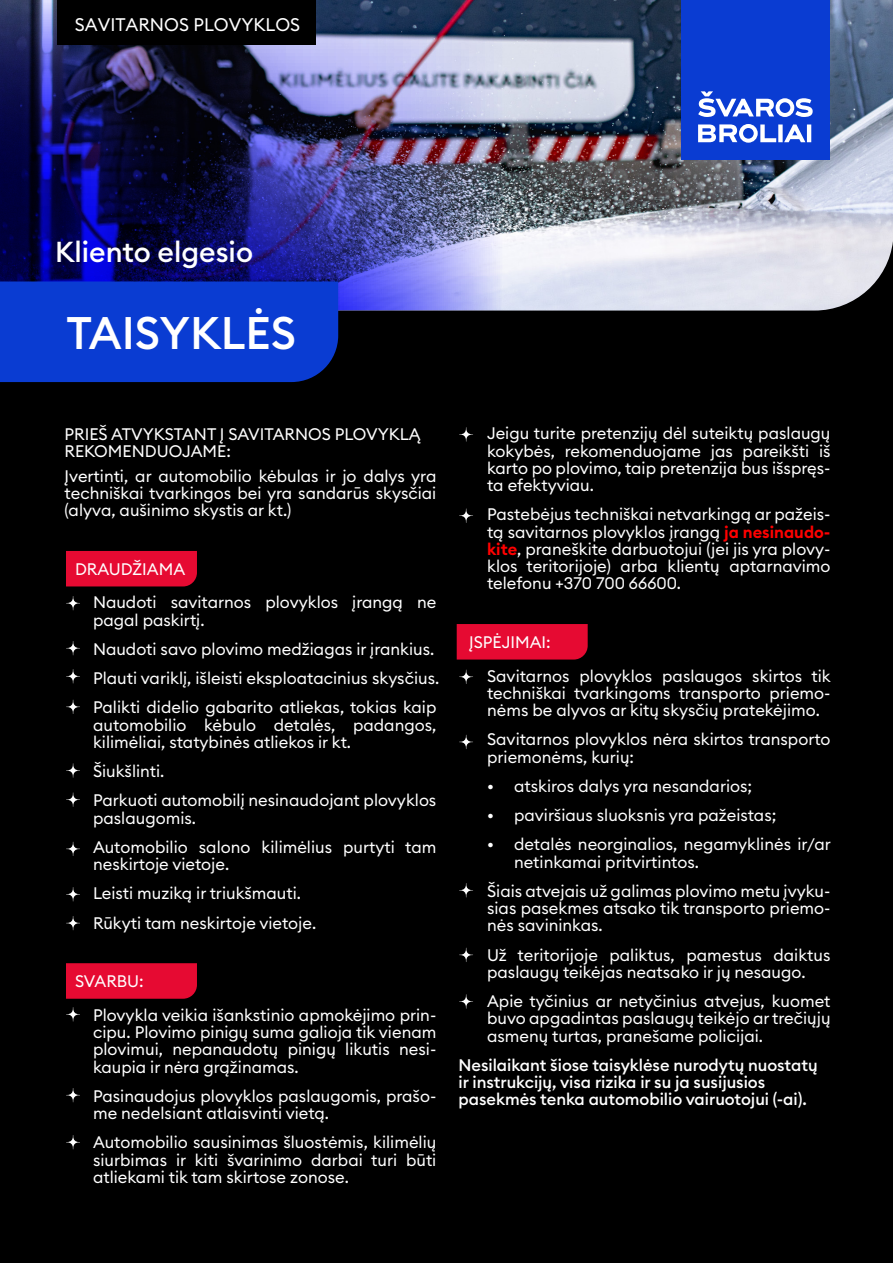
<style>
.page{position:relative;width:893px;height:1263px;background:#000}
.page>*{position:absolute;margin:0;border:0;box-sizing:border-box;transform-origin:0 0}
.t1{font:500 45px "Euclid Circular B";color:#fff}
.t2{font:500 28.5px "Euclid Circular B";color:#fff}
.t3{font:18px "Euclid Circular B";color:#fff}
.t4{font:16.5px/17.2px "Euclid Circular B";color:#fff}
.t5{font:500 16.5px/17.2px "Euclid Circular B";color:#fff}
.s1{font-weight:600;color:#f00}
</style>
<div class="page">
<img style="left:502px;top:0;width:391px;height:311px">
<img style="left:0;top:0;width:502px;height:311px">
<div style="left:57px;top:0;width:259px;height:45px;background:#000"></div>
<div style="left:681px;top:0;width:149px;height:160px;background:#0a3cd2"></div>
<svg style="left:698px;top:91px;width:115px;height:52px"></svg>
<div style="left:66px;top:551px;width:131px;height:35px;background:#e60a32"></div>
<div style="left:66px;top:963px;width:131px;height:36px;background:#e60a32"></div>
<div style="left:457px;top:624px;width:131px;height:35px;background:#e60a32"></div>
<svg style="left:66px;top:596px;width:14px;height:14px"></svg>
<svg style="left:459px;top:670px;width:14px;height:14px"></svg>
<svg style="left:459px;top:735px;width:14px;height:14px"></svg>
<svg style="left:459px;top:883px;width:14px;height:14px"></svg>
<svg style="left:459px;top:948px;width:14px;height:14px"></svg>
<svg style="left:459px;top:994px;width:14px;height:15px"></svg>
<svg style="left:459px;top:508px;width:14px;height:15px"></svg>
<svg style="left:459px;top:427px;width:14px;height:15px"></svg>
<svg style="left:66px;top:641px;width:14px;height:14px"></svg>
<svg style="left:66px;top:669px;width:14px;height:14px"></svg>
<svg style="left:66px;top:700px;width:14px;height:14px"></svg>
<svg style="left:66px;top:763px;width:14px;height:15px"></svg>
<svg style="left:66px;top:792px;width:14px;height:15px"></svg>
<svg style="left:66px;top:842px;width:14px;height:14px"></svg>
<svg style="left:66px;top:887px;width:14px;height:14px"></svg>
<svg style="left:66px;top:916px;width:14px;height:14px"></svg>
<svg style="left:66px;top:1007px;width:14px;height:14px"></svg>
<svg style="left:66px;top:1088px;width:14px;height:14px"></svg>
<svg style="left:66px;top:1135px;width:14px;height:14px"></svg>
<div style="left:0;top:281px;width:338px;height:101px;background:#0a3cd2"></div>
<p class="t3" style="left:75px;top:13px;width:227px">SAVITARNOS PLOVYKLOS</p>
<h2 class="t2" style="left:55px;top:234px;width:200px">Kliento elgesio</h2>
<h1 class="t1" style="left:66px;top:304px;width:231px">TAISYKLĖS</h1>
<p class="t4" style="left:65px;top:425px;width:358px">PRIEŠ ATVYKSTANT Į SAVITARNOS PLOVYKLĄ<br>REKOMENDUOJAME:</p>
<p class="t4" style="left:65px;top:467px;width:373px;text-align:justify">Įvertinti, ar automobilio kėbulas ir jo dalys yra techniškai tvarkingos bei yra sandarūs skysčiai (alyva, aušinimo skystis ar kt.)</p>
<p class="t4" style="left:93px;top:552px;width:345px;line-height:33.8px;text-indent:-18px">DRAUDŽIAMA<br>Naudoti savitarnos plovyklos įrangą ne</p>
<p class="t4" style="left:93px;top:605px;width:348px;line-height:29.2px">pagal paskirtį.<br>Naudoti savo plovimo medžiagas ir įrankius.<br>Plauti variklį, išleisti eksploatacinius skysčius.<br>Palikti didelio gabarito atliekas, tokias kaip</p>
<p class="t4" style="left:93px;top:716px;width:345px">automobilio kėbulo detalės, padangos, kilimėliai, statybinės atliekos ir kt.</p>
<p class="t4" style="left:93px;top:756px;width:345px;line-height:29.2px">Šiukšlinti.<br>Parkuoti automobilį nesinaudojant plovyklos</p>
<p class="t4" style="left:93px;top:803px;width:345px;line-height:29.2px">paslaugomis.<br>Automobilio salono kilimėlius purtyti tam</p>
<p class="t4" style="left:93px;top:849px;width:225px;line-height:29.2px">neskirtoje vietoje.<br>Leisti muziką ir triukšmauti.<br>Rūkyti tam neskirtoje vietoje.</p>
<p class="t4" style="left:93px;top:964px;width:345px;line-height:33.8px;text-indent:-18px">SVARBU:<br>Plovykla veikia išankstinio apmokėjimo prin-</p>
<p class="t4" style="left:93px;top:1023px;width:345px;text-align:justify">cipu. Plovimo pinigų suma galioja tik vienam plovimui, nepanaudotų pinigų likutis nesi&shy;kaupia ir nėra grąžinamas.</p>
<p class="t4" style="left:93px;top:1087px;width:345px">Pasinaudojus plovyklos paslaugomis, prašo&shy;me nedelsiant atlaisvinti vietą.</p>
<p class="t4" style="left:93px;top:1133px;width:345px;text-align:justify">Automobilio sausinimas šluostėmis, kilimėlių siurbimas ir kiti švarinimo darbai turi būti atliekami tik tam skirtose zonose.</p>
<p class="t4" style="left:487px;top:425px;width:345px;text-align:justify">Jeigu turite pretenzijų dėl suteiktų paslaugų kokybės, rekomenduojame jas pareikšti iš karto po plovimo, taip pretenzija bus išspręs&shy;ta efektyviau.</p>
<p class="t4" style="left:487px;top:506px;width:345px;text-align:justify">Pastebėjus techniškai netvarkingą ar pažeis&shy;tą savitarnos plovyklos įrangą <span class="s1">ja nesinaudo&shy;kite</span>, praneškite darbuotojui (jei jis yra plovy&shy;klos teritorijoje) arba klientų aptarnavimo telefonu +370 700 66600.</p>
<p class="t4" style="left:487px;top:625px;width:345px;line-height:33.8px;text-indent:-18px">ĮSPĖJIMAI:<br>Savitarnos plovyklos paslaugos skirtos tik</p>
<p class="t4" style="left:487px;top:684px;width:345px">techniškai tvarkingoms transporto priemo&shy;nėms be alyvos ar kitų skysčių pratekėjimo.</p>
<p class="t4" style="left:487px;top:731px;width:345px">Savitarnos plovyklos nėra skirtos transporto priemonėms, kurių:</p>
<p class="t4" style="left:487px;top:777px;width:267px">• atskiros dalys yra nesandarios;</p>
<p class="t4" style="left:487px;top:806px;width:291px">• paviršiaus sluoksnis yra pažeistas;</p>
<p class="t4" style="left:514px;top:836px;width:318px;text-indent:-27px">• detalės neorginalios, negamyklinės ir/ar netinkamai pritvirtintos.</p>
<p class="t4" style="left:487px;top:882px;width:345px;text-align:justify">Šiais atvejais už galimas plovimo metu įvyku&shy;sias pasekmes atsako tik transporto priemo&shy;nės savininkas.</p>
<p class="t4" style="left:487px;top:946px;width:345px">Už teritorijoje paliktus, pamestus daiktus paslaugų teikėjas neatsako ir jų nesaugo.</p>
<p class="t4" style="left:487px;top:992px;width:345px;text-align:justify">Apie tyčinius ar netyčinius atvejus, kuomet buvo apgadintas paslaugų teikėjo ar trečiųjų asmenų turtas, pranešame policijai.</p>
<p class="t5" style="left:459px;top:1056px;width:360px">Nesilaikant šiose taisyklėse nurodytų nuostatų ir instrukcijų, visa rizika ir su ja susijusios pasekmės tenka automobilio vairuotojui (-ai).</p>
</div>
